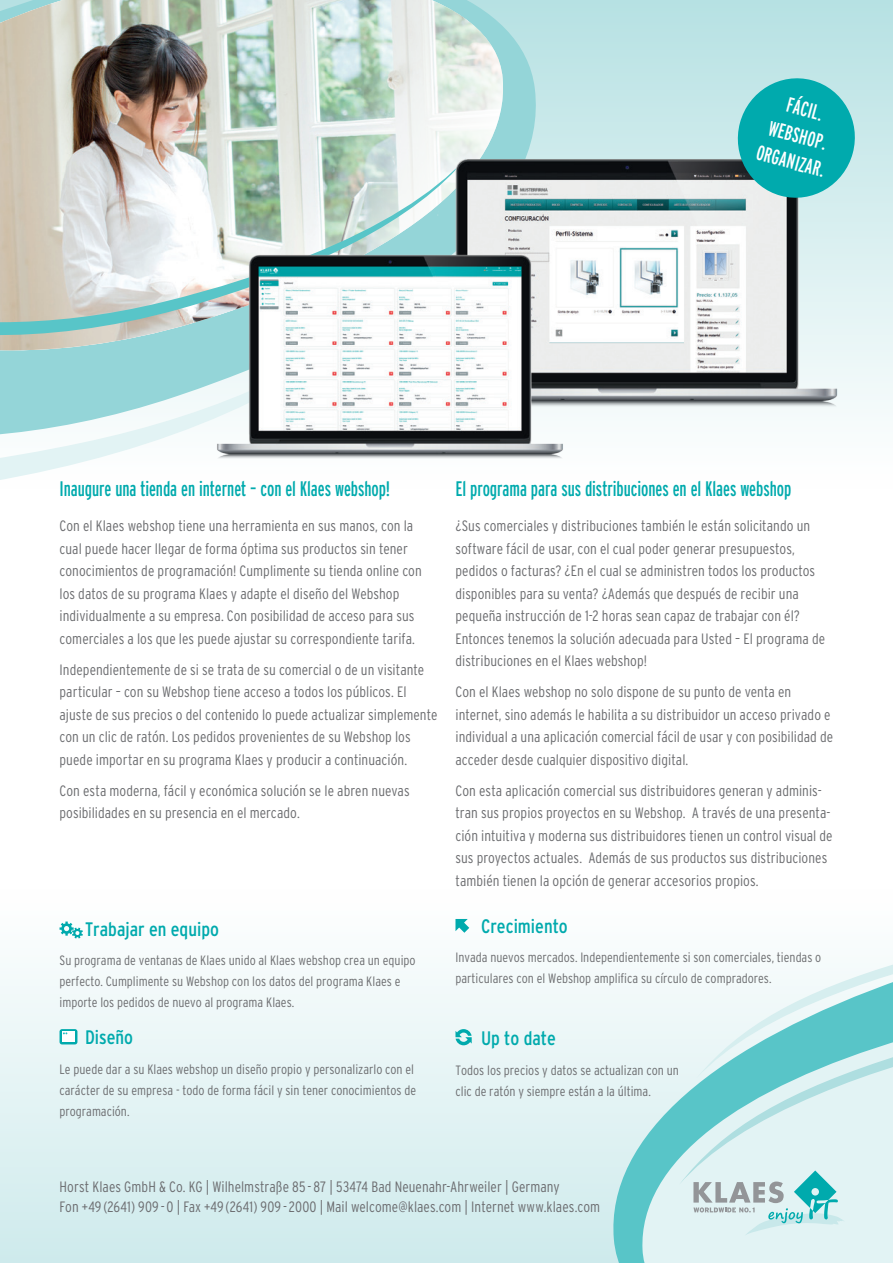
<style>
.page{position:relative;width:893px;height:1263px;background:#fff}
.page>*{position:absolute;margin:0;border:0;box-sizing:border-box;transform-origin:0 0}
.t1{font:extra-condensed 21px "Interstate";color:#00aaad}
.t2{font:extra-condensed 21px/27px "Interstate";color:#fff;text-align:center}
.t3{font:condensed 19.5px "Interstate";color:#00aaad}
.t4{font:300 condensed 15px/22.5px "Interstate";letter-spacing:.005em;color:#6c6d70}
.t5{font:300 condensed 13.5px/21px "Interstate";color:#6c6d70}
</style>
<div class="page">
<div style="left:0;top:889px;width:893px;height:374px;background:linear-gradient(to bottom,#fff,#ceeaec)"></div>
<div style="left:549px;top:0;width:344px;height:102px;background:#bde4e5"></div>
<svg style="left:60px;top:1029px;width:17px;height:15px"></svg>
<div style="left:62px;top:1032px;width:13px;height:10px;background:#fff"></div>
<svg style="left:455px;top:1029px;width:17px;height:16px"></svg>
<svg style="left:605px;top:977px;width:288px;height:286px;background:#caebec"></svg>
<svg style="left:0;top:353px;width:172px;height:127px;fill:#94d5d8"></svg>
<img style="left:0;top:0;width:511px;height:351px">
<svg style="left:0;top:158px;width:362px;height:178px;background:#cdd5cd"></svg>
<img style="left:362px;top:102px;width:531px;height:313px">
<img style="left:172px;top:208px;width:437px;height:251px">
<svg style="left:731px;top:72px;width:130px;height:132px;background:#45bbbe"></svg>
<svg style="left:60px;top:921px;width:23px;height:17px"></svg>
<svg style="left:455px;top:919px;width:14px;height:14px"></svg>
<svg style="left:679px;top:961px;width:214px;height:275px"></svg>
<h1 class="t2" style="left:774px;top:87px;width:72px;rotate:15deg">FÁCIL.<br>WEBSHOP.<br>ORGANIZAR.</h1>
<h1 class="t1" style="left:60px;top:477px;width:332px">Inaugure una tienda en internet – con el Klaes webshop!</h1>
<p class="t4" style="left:60px;top:514px;width:364px">Con el Klaes webshop tiene una herramienta en sus manos, con la cual puede hacer llegar de forma óptima sus productos sin tener conocimientos de programación! Cumplimente su tienda online con los datos de su programa Klaes y adapte el diseño del Webshop individualmente a su empresa. Con posibilidad de acceso para sus comerciales a los que les puede ajustar su correspondiente tarifa.</p>
<p class="t4" style="left:60px;top:658px;width:379px">Independientemente de si se trata de su comercial o de un visitante particular – con su Webshop tiene acceso a todos los públicos. El ajuste de sus precios o del contenido lo puede actualizar simplemente con un clic de ratón. Los pedidos provenientes de su Webshop los puede importar en su programa Klaes y producir a continuación.</p>
<p class="t4" style="left:60px;top:779px;width:352px">Con esta moderna, fácil y económica solución se le abren nuevas posibilidades en su presencia en el mercado.</p>
<h2 class="t3" style="left:85px;top:918px;width:135px">Trabajar en equipo</h2>
<p class="t5" style="left:60px;top:950px;width:358px">Su programa de ventanas de Klaes unido al Klaes webshop crea un equipo perfecto. Cumplimente su Webshop con los datos del programa Klaes e importe los pedidos de nuevo al programa Klaes.</p>
<h2 class="t3" style="left:85px;top:1027px;width:50px">Diseño</h2>
<p class="t5" style="left:60px;top:1058px;width:358px">Le puede dar a su Klaes webshop un diseño propio y personalizarlo con el carácter de su empresa - todo de forma fácil y sin tener conocimientos de programación.</p>
<h1 class="t1" style="left:455px;top:477px;width:337px">El programa para sus distribuciones en el Klaes webshop</h1>
<p class="t4" style="left:455px;top:514px;width:371px">¿Sus comerciales y distribuciones también le están solicitando un software fácil de usar, con el cual poder generar presupuestos, pedidos o facturas? ¿En el cual se administren todos los productos disponibles para su venta? ¿Además que después de recibir una pequeña instrucción de 1-2 horas sean capaz de trabajar con él?<br>Entonces tenemos la solución adecuada para Usted – El programa de distribuciones en el Klaes webshop!</p>
<p class="t4" style="left:455px;top:680px;width:379px">Con el Klaes webshop no solo dispone de su punto de venta en internet, sino además le habilita a su distribuidor un acceso privado e individual a una aplicación comercial fácil de usar y con posibilidad de acceder desde cualquier dispositivo digital.</p>
<p class="t4" style="left:455px;top:779px;width:379px">Con esta aplicación comercial sus distribuidores generan y adminis&shy;tran sus propios proyectos en su Webshop. A través de una presenta&shy;ción intuitiva y moderna sus distribuidores tienen un control visual de sus proyectos actuales. Además de sus productos sus distribuciones también tienen la opción de generar accesorios propios.</p>
<h2 class="t3" style="left:481px;top:915px;width:88px">Crecimiento</h2>
<p class="t5" style="left:455px;top:947px;width:367px">Invada nuevos mercados. Independientemente si son comerciales, tiendas o particulares con el Webshop amplifica su círculo de compradores.</p>
<h2 class="t3" style="left:481px;top:1027px;width:76px">Up to date</h2>
<p class="t5" style="left:455px;top:1059px;width:225px">Todos los precios y datos se actualizan con un clic de ratón y siempre están a la última.</p>
<p class="t4" style="left:60px;top:1177px;width:542px;line-height:19.5px">Horst Klaes GmbH &amp; Co. KG | Wilhelmstraße 85 - 87 | 53474 Bad Neuenahr-Ahrweiler | Germany<br>Fon +49 (2641) 909 - 0 | Fax +49 (2641) 909 - 2000 | Mail welcome@klaes.com | Internet www.klaes.com</p>
</div>
